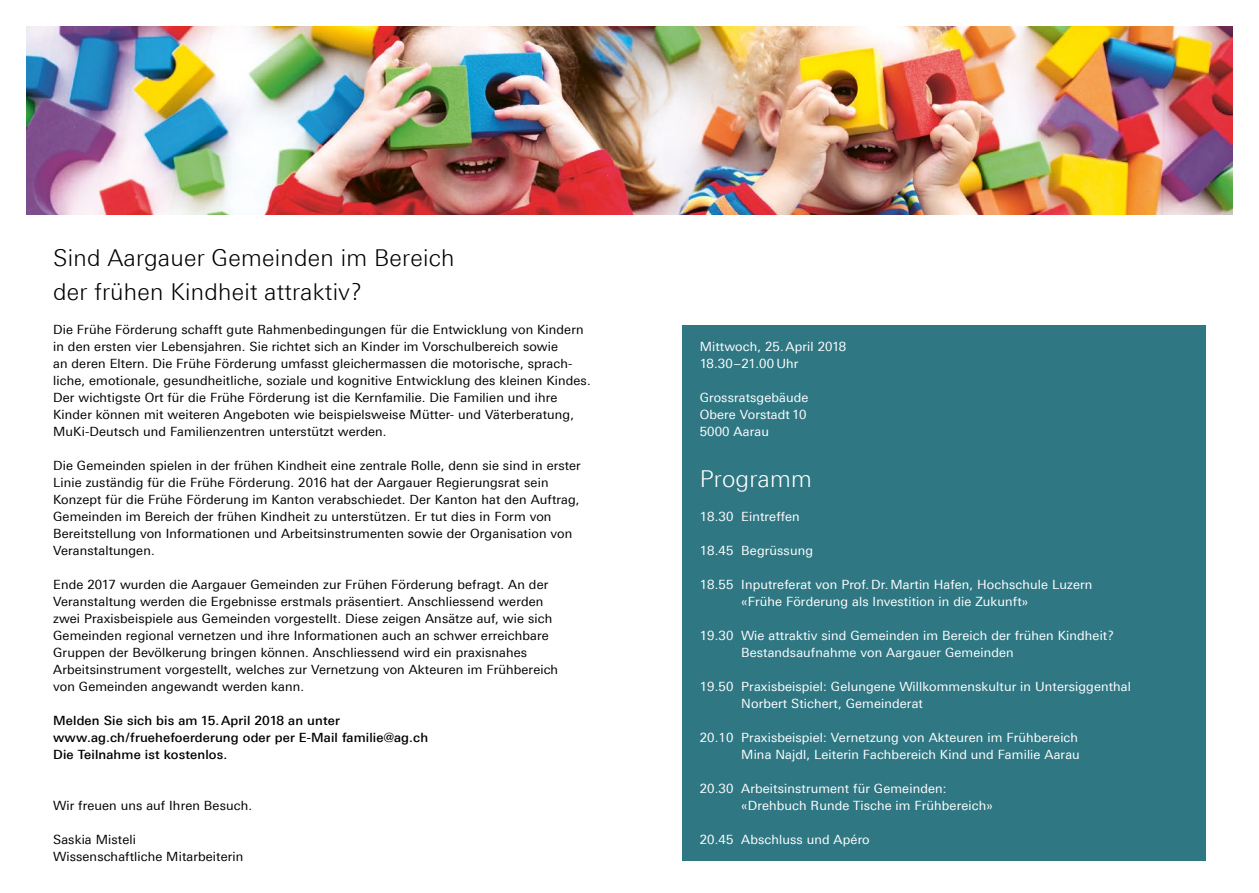
<style>
.page{position:relative;width:1259px;height:893px;background:#fff}
.page>*{position:absolute;margin:0;border:0;box-sizing:border-box;transform-origin:0 0}
.t1{font:300 23.25px/34px "Linotype Univers 330";letter-spacing:.01em;color:#000}
.t2{font:300 23.25px "Linotype Univers 330";letter-spacing:.01em;color:#fff}
.t3{font:12.75px/17px "Linotype Univers 430";letter-spacing:.01em;color:#000}
.t4{font:12.75px/17px "Linotype Univers 430";letter-spacing:.01em;color:#fff}
.t5{font:500 12.75px/17px "Linotype Univers 530";letter-spacing:.01em;color:#000}
</style>
<div class="page">
<div style="left:682px;top:325px;width:523px;height:536px;background:#2e7783"></div>
<img style="left:27px;top:27px;width:1205px;height:188px">
<h1 class="t1" style="left:53px;top:240px;width:403px">Sind Aargauer Gemeinden im Bereich der frühen Kindheit attraktiv?</h1>
<p class="t3" style="left:53px;top:321px;width:539px">Die Frühe Förderung schafft gute Rahmenbedingungen für die Entwicklung von Kindern in den ersten vier Lebensjahren. Sie richtet sich an Kinder im Vorschulbereich sowie<br>an deren Eltern. Die Frühe Förderung umfasst gleichermassen die motorische, sprach&shy;liche, emotionale, gesundheitliche, soziale und kognitive Entwicklung des kleinen Kindes.<br>Der wichtigste Ort für die Frühe Förderung ist die Kernfamilie. Die Familien und ihre Kinder können mit weiteren Angeboten wie beispielsweise Mütter- und Väterberatung, MuKi-Deutsch und Familienzentren unterstützt werden.</p>
<p class="t3" style="left:53px;top:457px;width:529px">Die Gemeinden spielen in der frühen Kindheit eine zentrale Rolle, denn sie sind in erster Linie zuständig für die Frühe Förderung. 2016 hat der Aargauer Regierungsrat sein Konzept für die Frühe Förderung im Kanton verabschiedet. Der Kanton hat den Auftrag, Gemeinden im Bereich der frühen Kindheit zu unterstützen. Er tut dies in Form von Bereitstellung von Informationen und Arbeitsinstrumenten sowie der Organisation von Veranstaltungen.</p>
<p class="t3" style="left:53px;top:576px;width:506px">Ende 2017 wurden die Aargauer Gemeinden zur Frühen Förderung befragt. An der Veranstaltung werden die Ergebnisse erstmals präsentiert. Anschliessend werden zwei Praxisbeispiele aus Gemeinden vorgestellt. Diese zeigen Ansätze auf, wie sich Gemeinden regional vernetzen und ihre Informationen auch an schwer erreichbare Gruppen der Bevölkerung bringen können. Anschliessend wird ein praxisnahes Arbeitsinstrument vorgestellt, welches zur Vernetzung von Akteuren im Frühbereich von Gemeinden angewandt werden kann.</p>
<p class="t5" style="left:53px;top:712px;width:376px">Melden Sie sich bis am 15.April 2018 an unter www.ag.ch/fruehefoerderung oder per E-Mail familie@ag.ch<br>Die Teilnahme ist kostenlos.</p>
<p class="t3" style="left:53px;top:797px;width:200px">Wir freuen uns auf Ihren Besuch.</p>
<p class="t3" style="left:53px;top:831px;width:192px">Saskia Misteli<br>Wissenschaftliche Mitarbeiterin</p>
<p class="t4" style="left:699px;top:338px;width:148px">Mittwoch, 25. April 2018<br>18.30 –21.00 Uhr</p>
<p class="t4" style="left:699px;top:389px;width:110px">Grossratsgebäude<br>Obere Vorstadt 10<br>5000 Aarau</p>
<h1 class="t2" style="left:699px;top:465px;width:114px">Programm</h1>
<p class="t4" style="left:699px;top:508px;width:101px">18.30 Eintreffen</p>
<p class="t4" style="left:699px;top:542px;width:115px">18.45 Begrüssung</p>
<p class="t4" style="left:741px;top:576px;width:352px;text-indent:-42px">18.55 Inputreferat von Prof.Dr.Martin Hafen, Hochschule Luzern «Frühe Förderung als Investition in die Zukunft»</p>
<p class="t4" style="left:741px;top:627px;width:374px;text-indent:-41px">19.30 Wie attraktiv sind Gemeinden im Bereich der frühen Kindheit?<br>Bestandsaufnahme von Aargauer Gemeinden</p>
<p class="t4" style="left:741px;top:678px;width:391px;text-indent:-42px">19.50 Praxisbeispiel: Gelungene Willkommenskultur in Untersiggenthal<br>Norbert Stichert, Gemeinderat</p>
<p class="t4" style="left:699px;top:729px;width:381px;text-align:right">20.10 Praxisbeispiel: Vernetzung von Akteuren im Frühbereich<br>Mina Najdl, Leiterin Fachbereich Kind und Familie Aarau</p>
<p class="t4" style="left:741px;top:780px;width:253px;text-indent:-42px">20.30 Arbeitsinstrument für Gemeinden: «Drehbuch Runde Tische im Frühbereich»</p>
<p class="t4" style="left:699px;top:831px;width:171px">20.45 Abschluss und Apéro</p>
</div>
